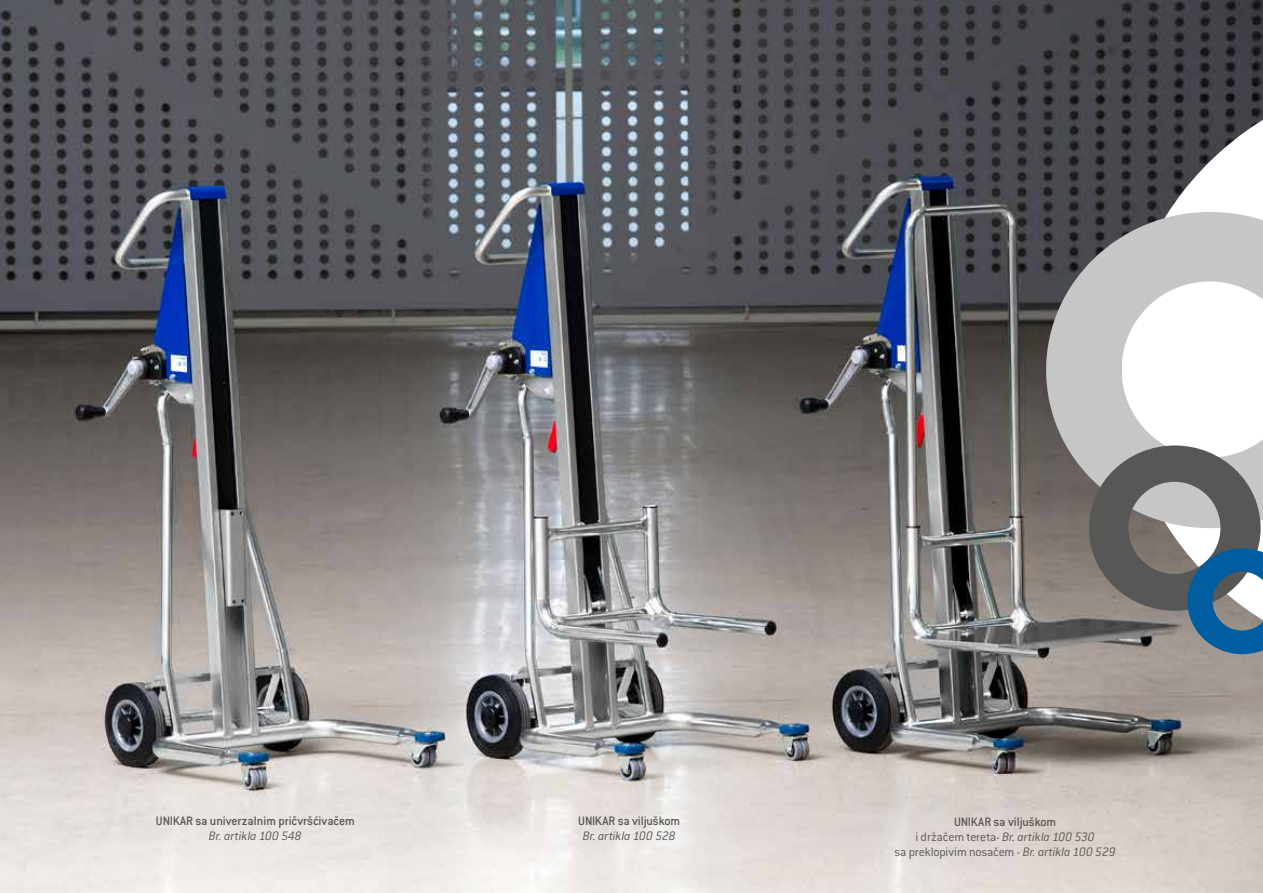
<style>
.page{position:relative;width:1263px;height:893px;background:#fff}
.page>*{position:absolute;margin:0;border:0;box-sizing:border-box;transform-origin:0 0}
.t1{font:500 13.5px "Conduit ITC Pro";color:#575756}
.t2{font:italic 300 13.5px "Conduit ITC";color:#575756}
.t3{font:300 13.5px "Conduit ITC Pro";letter-spacing:-.015em;color:#575756}
.s1{font-family:"Conduit ITC Pro";font-style:normal}
.s2{font-family:"Conduit ITC";font-style:italic}
</style>
<div class="page">
<img style="left:0;top:0;width:1263px;height:893px">
<svg style="left:1121px;top:72px;width:142px;height:596px;fill:#46454c"></svg>
<svg style="left:1046px;top:212px;width:217px;height:316px"></svg>
<svg style="left:1089px;top:445px;width:174px;height:209px;background:#788086"></svg>
<p class="t1" style="left:156px;top:813px;width:200px">UNIKAR sa univerzalnim pričvršćivačem</p>
<p class="t2" style="left:209px;top:828px;width:95px">Br. artikla 100 548</p>
<p class="t1" style="left:578px;top:813px;width:104px">UNIKAR sa viljuškom</p>
<p class="t2" style="left:583px;top:828px;width:94px">Br. artikla 100 528</p>
<p class="t1" style="left:954px;top:814px;width:104px">UNIKAR sa viljuškom</p>
<p class="t2" style="left:915px;top:829px;width:181px"><span class="s1">i držačem tereta-</span> Br. artikla 100 530</p>
<p class="t3" style="left:895px;top:844px;width:222px">sa preklopivim nosačem - <span class="s2">Br. artikla 100 529</span></p>
</div>
